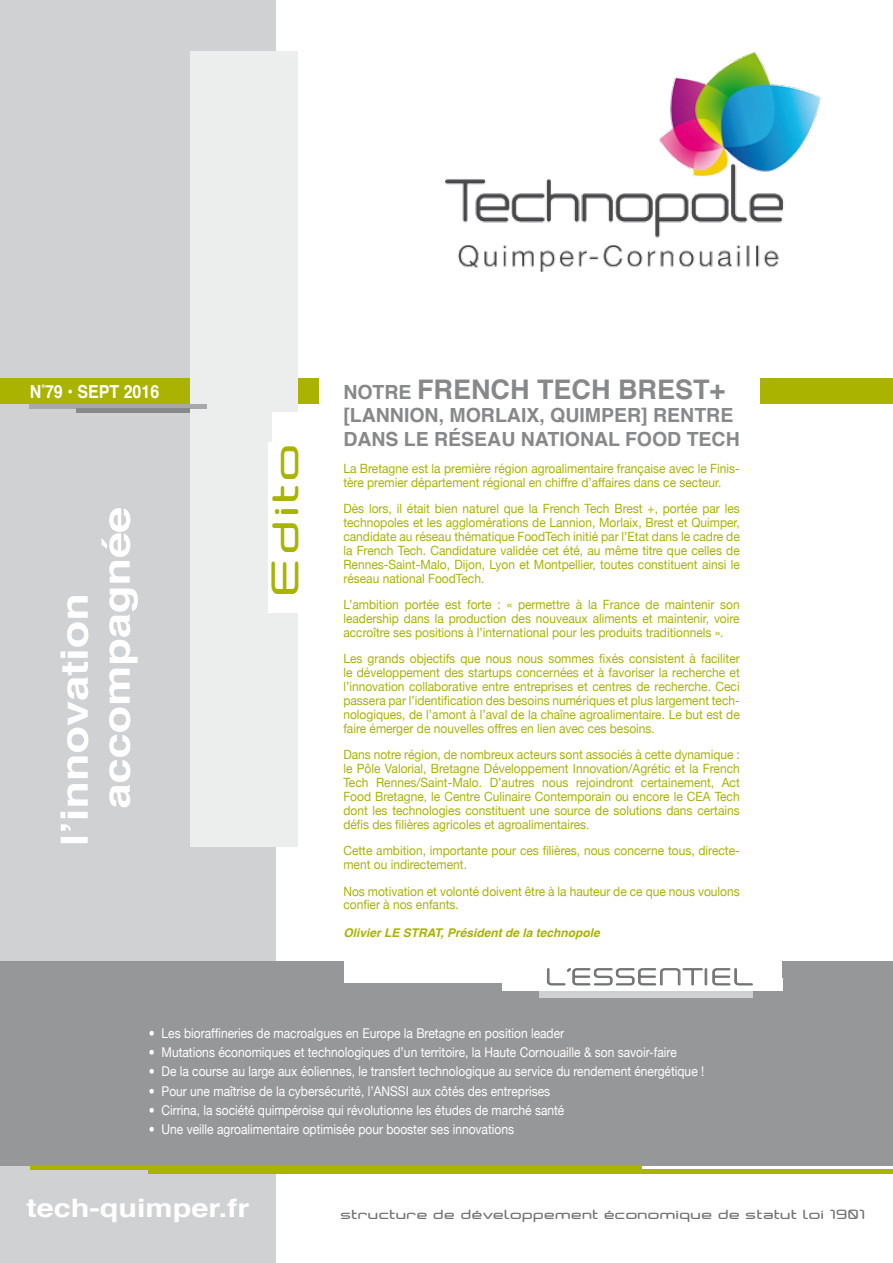
<style>
.page{position:relative;width:893px;height:1263px;background:#fff}
.page>*{position:absolute;margin:0;border:0;box-sizing:border-box;transform-origin:0 0}
.t1{font:500 33.6px "Neogrey";letter-spacing:.07em;color:#aab300;scale:1.43 1}
.t2{font:700 27px "Helvetica";color:#87888a}
.t3{font:700 25.5px "Helvetica";color:#fff;scale:1.2 1}
.t4{font:20.4px "Neogrey";letter-spacing:.09em;color:#707172;scale:1.25 1}
.t5{font:700 19.5px/23.7px "Helvetica";color:#87888a}
.t6{font:700 18px "Helvetica";color:#fff;scale:.89 1}
.t7{font:13.5px "Helvetica Neue";color:#fff;scale:.89 1}
.t8{font:12.75px/13.8px "Helvetica Neue";color:#aab300;text-align:justify;scale:.94 1}
.t9{font:500 12px "Neogrey";letter-spacing:.025em;color:#707172;scale:1.25 1}
.t10{font:italic 700 12px "Helvetica";color:#aab300}
.s1{font-size:19.5px}
</style>
<div class="page">
<div style="left:0;top:0;width:276px;height:1263px;background:#d0d1d2"></div>
<div style="left:0;top:961px;width:893px;height:204px;background:#969799"></div>
<div style="left:0;top:378px;width:319px;height:26px;background:#aab300"></div>
<div style="left:760px;top:378px;width:133px;height:26px;background:#aab300"></div>
<div style="left:190px;top:51px;width:108px;height:795px;background:#eceded"></div>
<hr style="left:30px;top:404px;width:177px;height:4px;background:#a7a8aa">
<hr style="left:30px;top:1165px;width:612px;height:4px;background:#aab300">
<div style="left:149px;top:1169px;width:744px;height:5px;background:#aab300"></div>
<hr style="left:77px;top:408px;width:113px;height:4px;background:#87888a">
<div style="left:272px;top:412px;width:28px;height:201px;background:#fff"></div>
<div style="left:268px;top:442px;width:8px;height:171px;background:#fff"></div>
<div style="left:344px;top:957px;width:438px;height:25px;background:#fff"></div>
<div style="left:502px;top:978px;width:280px;height:13px;background:#fff"></div>
<div style="left:540px;top:991px;width:213px;height:6px;background:#d0d1d2"></div>
<svg style="left:547px;top:968px;width:160px;height:17px"></svg>
<svg style="left:713px;top:968px;width:40px;height:17px"></svg>
<svg style="left:102px;top:508px;width:36px;height:299px"></svg>
<svg style="left:60px;top:596px;width:28px;height:247px"></svg>
<img style="left:445px;top:52px;width:376px;height:220px">
<h3 class="t6" style="left:30px;top:377px;width:147px">N<sup>°</sup>79 • SEPT 2016</h3>
<h2 class="t2" style="left:343px;top:367px;width:383px"><span class="s1">NOTRE</span> FRENCH TECH BREST+</h2>
<h3 class="t5" style="left:343px;top:404px;width:398px">[LANNION, MORLAIX, QUIMPER] RENTRE<br>DANS LE RÉSEAU NATIONAL FOOD TECH</h3>
<p class="t8" style="left:343px;top:461px;width:423px">La Bretagne est la première région agroalimentaire française avec le Finis&shy;tère premier département régional en chiffre d’affaires dans ce secteur.</p>
<p class="t8" style="left:343px;top:502px;width:423px">Dès lors, il était bien naturel que la French Tech Brest +, portée par les technopoles et les agglomérations de Lannion, Morlaix, Brest et Quimper, candidate au réseau thématique FoodTech initié par l’Etat dans le cadre de la French Tech. Candidature validée cet été, au même titre que celles de Rennes-Saint-Malo, Dijon, Lyon et Montpellier, toutes constituent ainsi le réseau national FoodTech.</p>
<p class="t8" style="left:343px;top:597px;width:423px">L’ambition portée est forte : « permettre à la France de maintenir son leadership dans la production des nouveaux aliments et maintenir, voire accroître ses positions à l’international pour les produits traditionnels ».</p>
<p class="t8" style="left:343px;top:652px;width:423px">Les grands objectifs que nous nous sommes fixés consistent à faciliter le développement des startups concernées et à favoriser la recherche et l’innovation collaborative entre entreprises et centres de recherche. Ceci passera par l’identification des besoins numériques et plus largement tech&shy;nologiques, de l’amont à l’aval de la chaîne agroalimentaire. Le but est de faire émerger de nouvelles offres en lien avec ces besoins.</p>
<p class="t8" style="left:343px;top:748px;width:423px">Dans notre région, de nombreux acteurs sont associés à cette dynamique : le Pôle Valorial, Bretagne Développement Innovation/Agrétic et la French Tech Rennes/Saint-Malo. D’autres nous rejoindront certainement, Act Food Bretagne, le Centre Culinaire Contemporain ou encore le CEA Tech dont les technologies constituent une source de solutions dans certains défis des filières agricoles et agroalimentaires.</p>
<p class="t8" style="left:343px;top:843px;width:423px">Cette ambition, importante pour ces filières, nous concerne tous, directe&shy;ment ou indirectement.</p>
<p class="t8" style="left:343px;top:884px;width:423px">Nos motivation et volonté doivent être à la hauteur de ce que nous voulons confier à nos enfants.</p>
<p class="t10" style="left:343px;top:923px;width:258px">Olivier LE STRAT, Président de la technopole</p>
<h1 class="t1" style="left:264px;top:594px;width:108px;rotate:-90deg">Edito</h1>
<h3 class="t4" style="left:547px;top:964px;width:166px">L’ESSENTIEL</h3>
<p class="t7" style="left:149px;top:1025px;width:468px">• Les bioraffineries de macroalgues en Europe la Bretagne en position leader</p>
<p class="t7" style="left:149px;top:1044px;width:595px">• Mutations économiques et technologiques d’un territoire, la Haute Cornouaille &amp; son savoir-faire</p>
<p class="t7" style="left:149px;top:1063px;width:625px">• De la course au large aux éoliennes, le transfert technologique au service du rendement énergétique !</p>
<p class="t7" style="left:149px;top:1083px;width:452px">• Pour une maîtrise de la cybersécurité, l’ANSSI aux côtés des entreprises</p>
<p class="t7" style="left:149px;top:1102px;width:468px">• Cirrina, la société quimpéroise qui révolutionne les études de marché santé</p>
<p class="t7" style="left:149px;top:1121px;width:412px">• Une veille agroalimentaire optimisée pour booster ses innovations</p>
<h3 class="t3" style="left:27px;top:1188px;width:187px">tech-quimper.fr</h3>
<p class="t9" style="left:341px;top:1206px;width:421px">structure de développement économique de statut loi 1901</p>
</div>
